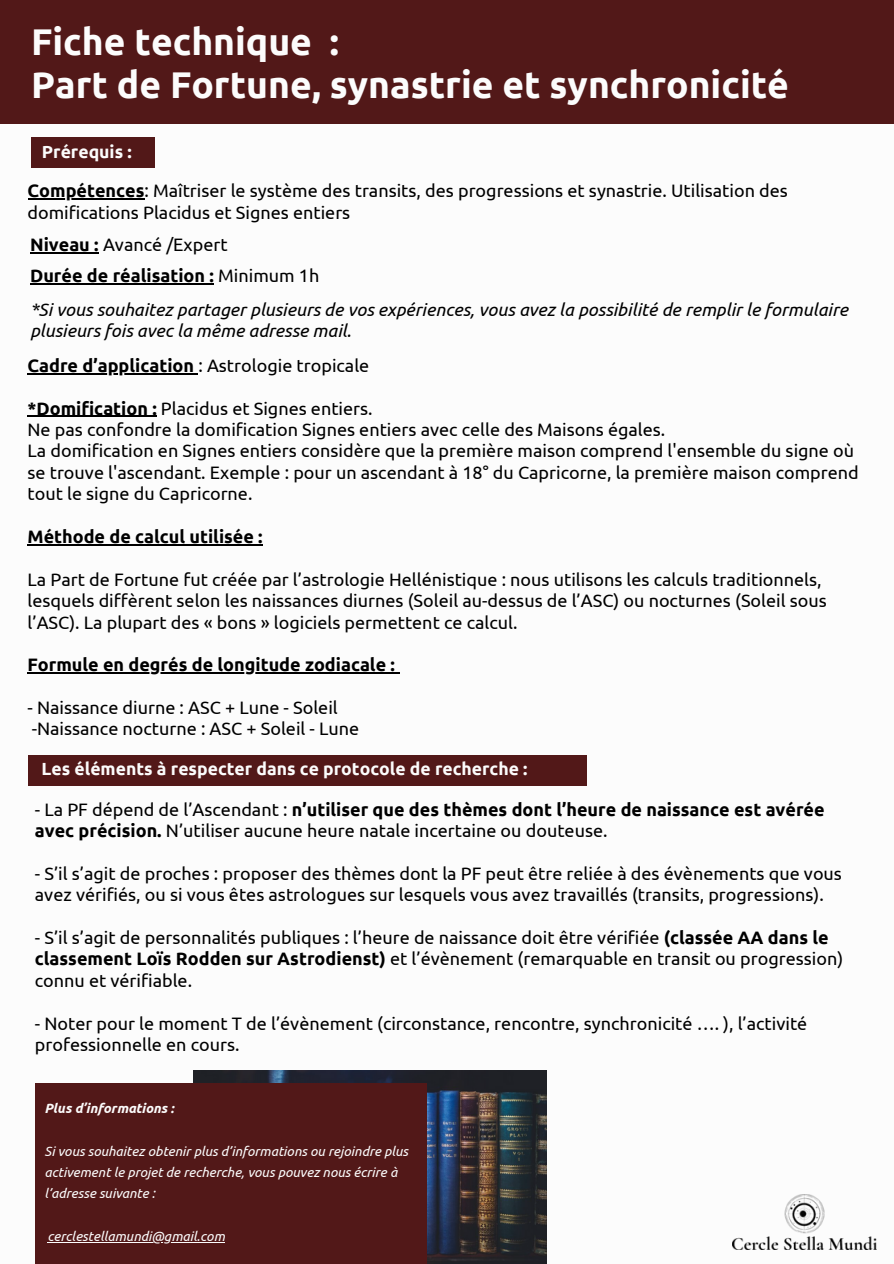
<style>
.page{position:relative;width:894px;height:1264px;background:#fff}
.page>*{position:absolute;margin:0;border:0;box-sizing:border-box;transform-origin:0 0}
.t1{font:700 37.2px/43.8px "Ubuntu";color:#fcfcfc}
.t2{font:18px/21.3px "Ubuntu";color:#000}
.t3{font:italic 18px/21.3px "Ubuntu";color:#000}
.t4{font:700 18px "Ubuntu";color:#000}
.t5{font:700 17.55px "Ubuntu";color:#fcfcfc}
.t6{font:italic 13.5px/21.3px "Ubuntu";color:#fcfcfc}
.t7{font:italic 700 13.5px "Ubuntu";color:#fcfcfc}
.s1{font-weight:700}
.s2{font-weight:400}
</style>
<div class="page">
<div style="left:0;top:0;width:893px;height:124px;background:#521818"></div>
<hr style="left:28px;top:373px;width:170px;height:1px;background:#000">
<hr style="left:28px;top:416px;width:129px;height:1px;background:#000">
<hr style="left:28px;top:544px;width:235px;height:1px;background:#000">
<hr style="left:28px;top:672px;width:367px;height:1px;background:#000">
<img style="left:732px;top:1194px;width:144px;height:55px">
<div style="left:28px;top:754px;width:558px;height:31px;background:#521818"></div>
<img style="left:194px;top:1070px;width:352px;height:193px">
<div style="left:35px;top:1082px;width:391px;height:181px;background:#521818"></div>
<hr style="left:47px;top:1241px;width:178px;height:1px;background:#fcfcfc">
<div style="left:31px;top:137px;width:124px;height:31px;background:#521818"></div>
<hr style="left:28px;top:198px;width:116px;height:2px;background:#000">
<hr style="left:30px;top:252px;width:69px;height:2px;background:#000">
<hr style="left:30px;top:283px;width:184px;height:1px;background:#000">
<p class="t1" style="left:31px;top:19px;width:759px">Fiche technique :<br>Part de Fortune, synastrie et synchronicité</p>
<h3 class="t5" style="left:42px;top:141px;width:91px">Prérequis :</h3>
<h3 class="t2" style="left:28px;top:180px;width:761px"><span class="s1">Compétences</span>: Maîtriser le système des transits, des progressions et synastrie. Utilisation des domifications Placidus et Signes entiers</h3>
<h3 class="t2" style="left:30px;top:234px;width:199px"><span class="s1">Niveau :</span> Avancé /Expert</h3>
<p class="t4" style="left:30px;top:265px;width:290px">Durée de réalisation : <span class="s2">Minimum 1h</span></p>
<h3 class="t3" style="left:30px;top:298px;width:819px">*Si vous souhaitez partager plusieurs de vos expériences, vous avez la possibilité de remplir le formulaire plusieurs fois avec la même adresse mail.</h3>
<h1 class="t2" style="left:28px;top:354px;width:343px"><span class="s1">Cadre d’application</span> : Astrologie tropicale</h1>
<p class="t2" style="left:28px;top:397px;width:832px"><span class="s1">*Domification :</span> Placidus et Signes entiers.<br>Ne pas confondre la domification Signes entiers avec celle des Maisons égales.<br>La domification en Signes entiers considère que la première maison comprend l'ensemble du signe où se trouve l'ascendant. Exemple : pour un ascendant à 18° du Capricorne, la première maison comprend tout le signe du Capricorne.</p>
<h2 class="t4" style="left:28px;top:526px;width:237px">Méthode de calcul utilisée :</h2>
<h3 class="t2" style="left:28px;top:568px;width:800px">La Part de Fortune fut créée par l’astrologie Hellénistique : nous utilisons les calculs traditionnels, lesquels diffèrent selon les naissances diurnes (Soleil au-dessus de l’ASC) ou nocturnes (Soleil sous l’ASC). La plupart des « bons » logiciels permettent ce calcul.</h3>
<h3 class="t4" style="left:28px;top:654px;width:369px">Formule en degrés de longitude zodiacale :</h3>
<h3 class="t2" style="left:28px;top:696px;width:333px">- Naissance diurne : ASC + Lune - Soleil -Naissance nocturne : ASC + Soleil - Lune</h3>
<h3 class="t5" style="left:42px;top:758px;width:487px">Les éléments à respecter dans ce protocole de recherche :</h3>
<h3 class="t2" style="left:35px;top:798px;width:791px">- La PF dépend de l’Ascendant : <span class="s1">n’utiliser que des thèmes dont l’heure de naissance est avérée avec précision.</span> N’utiliser aucune heure natale incertaine ou douteuse.</h3>
<h3 class="t2" style="left:35px;top:862px;width:808px">- S’il s’agit de proches : proposer des thèmes dont la PF peut être reliée à des évènements que vous avez vérifiés, ou si vous êtes astrologues sur lesquels vous avez travaillés (transits, progressions).</h3>
<h2 class="t2" style="left:35px;top:926px;width:809px">- S’il s’agit de personnalités publiques : l’heure de naissance doit être vérifiée <span class="s1">(classée AA dans le classement Loïs Rodden sur Astrodienst)</span> et l’évènement (remarquable en transit ou progression) connu et vérifiable.</h2>
<h3 class="t2" style="left:35px;top:1012px;width:773px">- Noter pour le moment T de l’évènement (circonstance, rencontre, synchronicité …. ), l’activité professionnelle en cours.</h3>
<h2 class="t7" style="left:44px;top:1100px;width:131px">Plus d’informations :</h2>
<h3 class="t6" style="left:44px;top:1140px;width:365px">Si vous souhaitez obtenir plus d’informations ou rejoindre plus activement le projet de recherche, vous pouvez nous écrire à l’adresse suivante :</h3>
<h2 class="t6" style="left:47px;top:1224px;width:179px">cerclestellamundi@gmail.com</h2>
</div>
